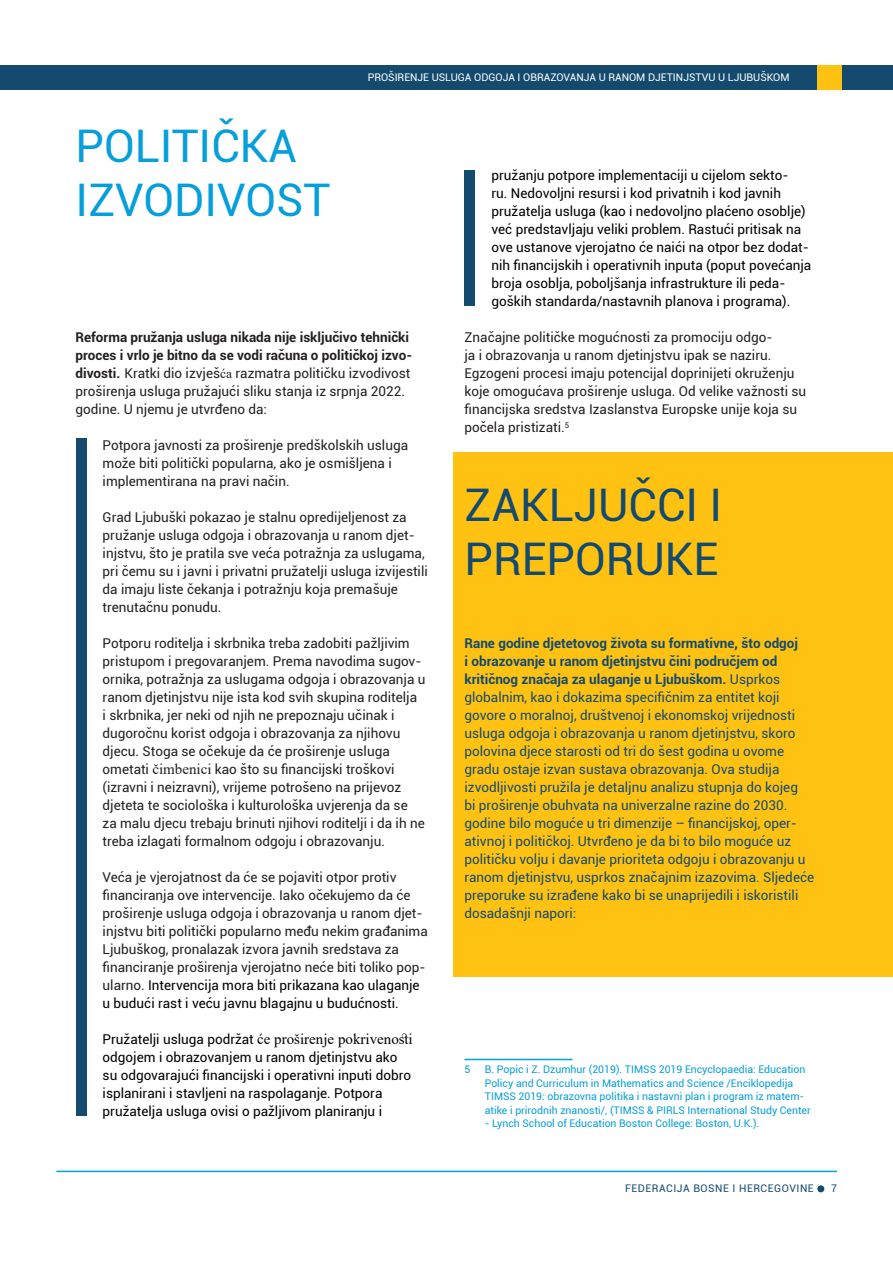
<style>
.page{position:relative;width:893px;height:1263px;background:#fff}
.page>*{position:absolute;margin:0;border:0;box-sizing:border-box;transform-origin:0 0}
.t1{font:45px "Roboto";color:#069edb}
.t2{font:45px/54px "Roboto";color:#144a6e}
.Copy{font:15px "Times New Roman";color:#000}
.Copy-2{font:13.5px/18px "Roboto";color:#231f20}
.Copy-3{font:13.5px/18px "Roboto";color:#144a6e}
.Copy-4{font:13.5px/18px "Roboto";color:#000}
.Footnotes{font:10.5px/13.5px "Roboto";color:#069edb}
.t3{font:10.5px "Roboto";color:#fff}
.t4{font:10.5px "Roboto";letter-spacing:.05em;color:#144a6e}
.s1{font-weight:700}
.s2{font-family:"Times New Roman"}
.s3{font-family:"Times New Roman";font-size:15px}
.s4{color:#000}
.s5{font-family:"Roboto";font-size:13.5px}
</style>
<div class="page">
<hr style="left:56px;top:1171px;width:781px;height:1px;background:#069edb">
<div style="left:817px;top:1185px;width:7px;height:7px;background:#144a6e;border-radius:50%"></div>
<div style="left:0;top:65px;width:893px;height:24px;background:#144a6e"></div>
<div style="left:817px;top:65px;width:25px;height:24px;background:#ffc212"></div>
<div style="left:454px;top:452px;width:439px;height:525px;background:#ffc212"></div>
<hr style="left:464px;top:1059px;width:108px;height:1px;background:#069edb">
<div style="left:76px;top:439px;width:10px;height:677px;background:#144a6e"></div>
<div style="left:464px;top:170px;width:11px;height:136px;background:#144a6e"></div>
<p class="t3" style="left:368px;top:70px;width:423px">PROŠIRENJE USLUGA ODGOJA I OBRAZOVANJA U RANOM DJETINJSTVU U LJUBUŠKOM</p>
<p class="t1" style="left:76px;top:114px;width:223px">POLITIČKA</p>
<p class="t1" style="left:76px;top:168px;width:256px">IZVODIVOST</p>
<p class="Copy-2" style="left:76px;top:328px;width:338px"><span class="s1">Reforma pružanja usluga nikada nije isključivo tehnički proces i vrlo je bitno da se vodi računa o političkoj izvo&shy;divosti.</span> Kratki dio izvješ<span class="s2">ća</span> razmatra političku izvodivost proširenja usluga pružajući sliku stanja iz srpnja 2022. godine. U njemu je utvrđeno da:</p>
<p class="Copy-2" style="left:103px;top:436px;width:307px">Potpora javnosti za proširenje predškolskih usluga može biti politički popularna, ako je osmišljena i implementirana na pravi način.</p>
<p class="Copy-2" style="left:103px;top:508px;width:327px">Grad Ljubuški pokazao je stalnu opredijeljenost za pružanje usluga odgoja i obrazovanja u ranom djet&shy;injstvu, što je pratila sve veća potražnja za uslugama, pri čemu su i javni i privatni pružatelji usluga izvijestili da imaju liste čekanja i potražnju koja premašuje trenutačnu ponudu.</p>
<p class="Copy-2" style="left:103px;top:634px;width:324px">Potporu roditelja i skrbnika treba zadobiti pažljivim pristupom i pregovaranjem. Prema navodima sugov&shy;ornika, potražnja za uslugama odgoja i obrazovanja u ranom djetinjstvu nije ista kod svih skupina roditelja<br>i skrbnika, jer neki od njih ne prepoznaju učinak i dugoročnu korist odgoja i obrazovanja za njihovu djecu. Stoga se očekuje da će proširenje usluga ometati <span class="s3">čimbenici</span> kao što su financijski troškovi (izravni i neizravni), vrijeme potrošeno na prijevoz djeteta te sociološka i kulturološka uvjerenja da se<br>za malu djecu trebaju brinuti njihovi roditelji i da ih ne treba izlagati formalnom odgoju i obrazovanju.</p>
<p class="Copy-2" style="left:103px;top:868px;width:327px">Veća je vjerojatnost da će se pojaviti otpor protiv financiranja ove intervencije. Iako očekujemo da će proširenje usluga odgoja i obrazovanja u ranom djet&shy;injstvu biti politički popularno među nekim građanima Ljubuškog, pronalazak izvora javnih sredstava za financiranje proširenja vjerojatno neće biti toliko pop&shy;ularno. <span class="s4">Intervencija mora biti prikazana kao ulaganje u budući rast i veću javnu blagajnu u budućnosti.</span></p>
<p class="Copy" style="left:103px;top:1028px;width:312px"><span class="s5">Pružatelji usluga podržat</span> će proširenje pokrivenosti</p>
<p class="Copy-4" style="left:103px;top:1048px;width:310px">odgojem i obrazovanjem u ranom djetinjstvu ako su odgovarajući financijski i operativni inputi dobro isplanirani i stavljeni na raspolaganje. Potpora pružatelja usluga ovisi o pažljivom planiranju i</p>
<p class="Copy-4" style="left:491px;top:166px;width:321px">pružanju potpore implementaciji u cijelom sekto-<br>ru. Nedovoljni resursi i kod privatnih i kod javnih pružatelja usluga (kao i nedovoljno plaćeno osoblje) već predstavljaju veliki problem. Rastući pritisak na ove ustanove vjerojatno će naići na otpor bez dodat&shy;nih financijskih i operativnih inputa (poput povećanja broja osoblja, poboljšanja infrastrukture ili peda&shy;goških standarda/nastavnih planova i programa).</p>
<p class="Copy-2" style="left:464px;top:328px;width:343px">Značajne političke mogućnosti za promociju odgo-<br>ja i obrazovanja u ranom djetinjstvu ipak se naziru.<br>Egzogeni procesi imaju potencijal doprinijeti okruženju koje omogućava proširenje usluga. Od velike važnosti su financijska sredstva Izaslanstva Europske unije koja su počela pristizati.<sup>5</sup></p>
<p class="t2" style="left:464px;top:476px;width:259px">ZAKLJUČCI I<br>PREPORUKE</p>
<p class="Copy-3" style="left:464px;top:634px;width:351px"><span class="s1">Rane godine djetetovog života su formativne, što odgoj<br>i obrazovanje u ranom djetinjstvu čini područjem od kritičnog značaja za ulaganje u Ljubuškom.</span> Usprkos globalnim, kao i dokazima specifičnim za entitet koji govore o moralnoj, društvenoj i ekonomskoj vrijednosti usluga odgoja i obrazovanja u ranom djetinjstvu, skoro polovina djece starosti od tri do šest godina u ovome gradu ostaje izvan sustava obrazovanja. Ova studija izvodljivosti pružila je detaljnu analizu stupnja do kojeg<br>bi proširenje obuhvata na univerzalne razine do 2030. godine bilo moguće u tri dimenzije – financijskoj, oper&shy;ativnoj i političkoj. Utvrđeno je da bi to bilo moguće uz političku volju i davanje prioriteta odgoju i obrazovanju u ranom djetinjstvu, usprkos značajnim izazovima. Sljedeće preporuke su izrađene kako bi se unaprijedili i iskoristili dosadašnji napori:</p>
<p class="Footnotes" style="left:464px;top:1062px;width:7px">5</p>
<p class="Footnotes" style="left:485px;top:1062px;width:327px">B. Popic i Z. Dzumhur (2019). TIMSS 2019 Encyclopaedia: Education Policy and Curriculum in Mathematics and Science /Enciklopedija TIMSS 2019: obrazovna politika i nastavni plan i program iz matem&shy;atike i prirodnih znanosti/, (TIMSS &amp; PIRLS International Study Center</p>
<p class="Footnotes" style="left:485px;top:1116px;width:276px">- Lynch School of Education Boston College: Boston, U.K.).</p>
<p class="t4" style="left:625px;top:1181px;width:190px">FEDERACIJA BOSNE I HERCEGOVINE</p>
<p class="t4" style="left:831px;top:1181px;width:7px">7</p>
</div>
